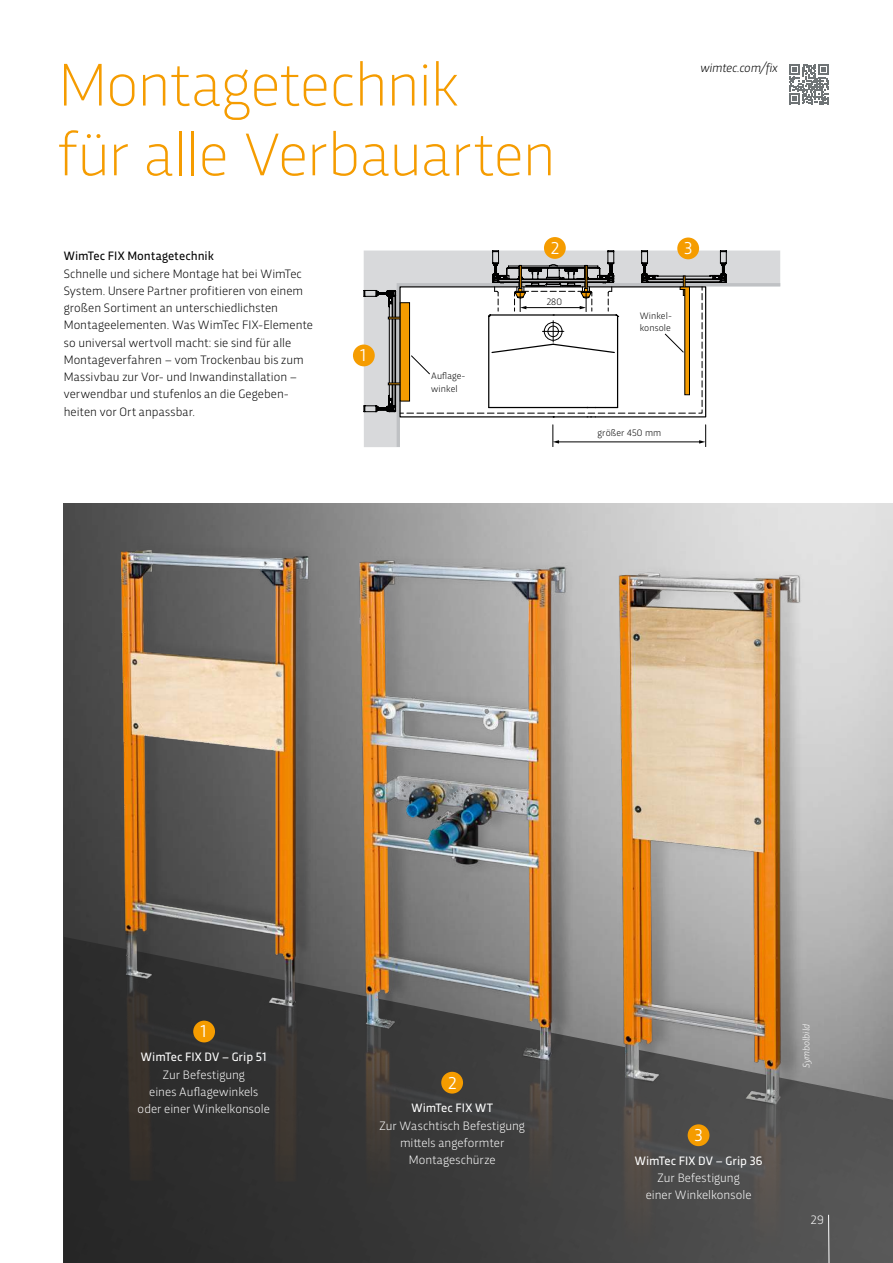
<style>
.page{position:relative;width:893px;height:1263px;background:#fff}
.page>*{position:absolute;margin:0;border:0;box-sizing:border-box;transform-origin:0 0}
.t1{font:200 63px/69.8px "Trasandina";letter-spacing:-.015em;color:#f59c00}
.t2{font:18px "Trasandina";color:#fff}
.t3{font:300 12.75px/17.2px "Trasandina";letter-spacing:.005em;color:#000}
.t4{font:300 12.75px/17.2px "Trasandina";letter-spacing:.005em;color:#fff;text-align:center}
.t5{font:12.75px "Trasandina";letter-spacing:.005em;color:#fff}
.t6{font:12.75px "Trasandina";letter-spacing:.01em;color:#000}
.t7{font:italic 300 12.75px "Trasandina";color:#000}
.t8{font:300 9.75px/12.8px "Trasandina";letter-spacing:.01em;color:#000}
.t9{font:italic 300 9.75px "Trasandina";color:#fff}
</style>
<div class="page">
<img style="left:64px;top:503px;width:829px;height:434px">
<img style="left:64px;top:937px;width:829px;height:326px">
<img style="left:573px;top:547px;width:264px;height:716px">
<img style="left:87px;top:529px;width:245px;height:654px">
<div style="left:688px;top:1124px;width:21px;height:22px;background:#f59c00;border-radius:50%"></div>
<div style="left:193px;top:1021px;width:22px;height:21px;background:#f59c00;border-radius:50%"></div>
<div style="left:364px;top:250px;width:416px;height:197px;background:#d8d9db"></div>
<svg style="left:397px;top:283px;width:383px;height:164px"></svg>
<hr style="left:558px;top:442px;width:142px;height:1px;background:#000">
<svg style="left:553px;top:425px;width:6px;height:22px"></svg>
<svg style="left:699px;top:425px;width:7px;height:22px"></svg>
<svg style="left:364px;top:250px;width:362px;height:168px"></svg>
<img style="left:332px;top:506px;width:248px;height:703px">
<div style="left:441px;top:1072px;width:22px;height:21px;background:#f59c00;border-radius:50%"></div>
<svg style="left:828px;top:1214px;width:2px;height:49px"></svg>
<svg style="left:789px;top:64px;width:40px;height:40px"></svg>
<div style="left:544px;top:237px;width:22px;height:22px;background:#f59c00;border-radius:50%"></div>
<div style="left:353px;top:345px;width:22px;height:21px;background:#f59c00;border-radius:50%"></div>
<div style="left:677px;top:237px;width:22px;height:22px;background:#f59c00;border-radius:50%"></div>
<h1 class="t1" style="left:58px;top:46px;width:499px">Montagetechnik<br>für alle Verbauarten</h1>
<p class="t6" style="left:64px;top:246px;width:152px">WimTec FIX Montagetechnik</p>
<p class="t3" style="left:64px;top:264px;width:251px">Schnelle und sichere Montage hat bei WimTec System. Unsere Partner profitieren von einem großen Sortiment an unterschiedlichsten Montageelementen. Was WimTec FIX-Elemente so universal wertvoll macht: sie sind für alle Montageverfahren – vom Trockenbau bis zum Massivbau zur Vor- und Inwandinstallation – verwendbar und stufenlos an die Gegeben&shy;heiten vor Ort anpassbar.</p>
<h2 class="t2" style="left:360px;top:342px;width:7px">1</h2>
<p class="t8" style="left:431px;top:369px;width:36px">Auflage&shy;winkel</p>
<h2 class="t2" style="left:551px;top:235px;width:10px">2</h2>
<p class="t8" style="left:547px;top:294px;width:17px">280</p>
<p class="t7" style="left:700px;top:58px;width:79px">wimtec.com/fix</p>
<h2 class="t2" style="left:684px;top:235px;width:10px">3</h2>
<p class="t8" style="left:640px;top:308px;width:34px">Winkel&shy;konsole</p>
<p class="t8" style="left:598px;top:426px;width:65px">größer 450 mm</p>
<h2 class="t2" style="left:201px;top:1018px;width:7px">1</h2>
<p class="t5" style="left:141px;top:1047px;width:127px">WimTec FIX DV – Grip 51</p>
<p class="t4" style="left:138px;top:1065px;width:134px">Zur Befestigung<br>eines Auflagewinkels oder einer Winkelkonsole</p>
<h2 class="t2" style="left:448px;top:1069px;width:10px">2</h2>
<p class="t5" style="left:411px;top:1098px;width:83px">WimTec FIX WT</p>
<p class="t4" style="left:379px;top:1116px;width:147px">Zur Waschtisch Befestigung mittels angeformter<br>Montageschürze</p>
<h2 class="t2" style="left:695px;top:1121px;width:10px">3</h2>
<p class="t5" style="left:635px;top:1150px;width:129px">WimTec FIX DV – Grip 36</p>
<p class="t4" style="left:646px;top:1168px;width:107px">Zur Befestigung einer Winkelkonsole</p>
<p class="t9" style="left:799px;top:1068px;width:46px;rotate:-90deg">Symbolbild</p>
<p class="t4" style="left:811px;top:1210px;width:15px">29</p>
</div>
